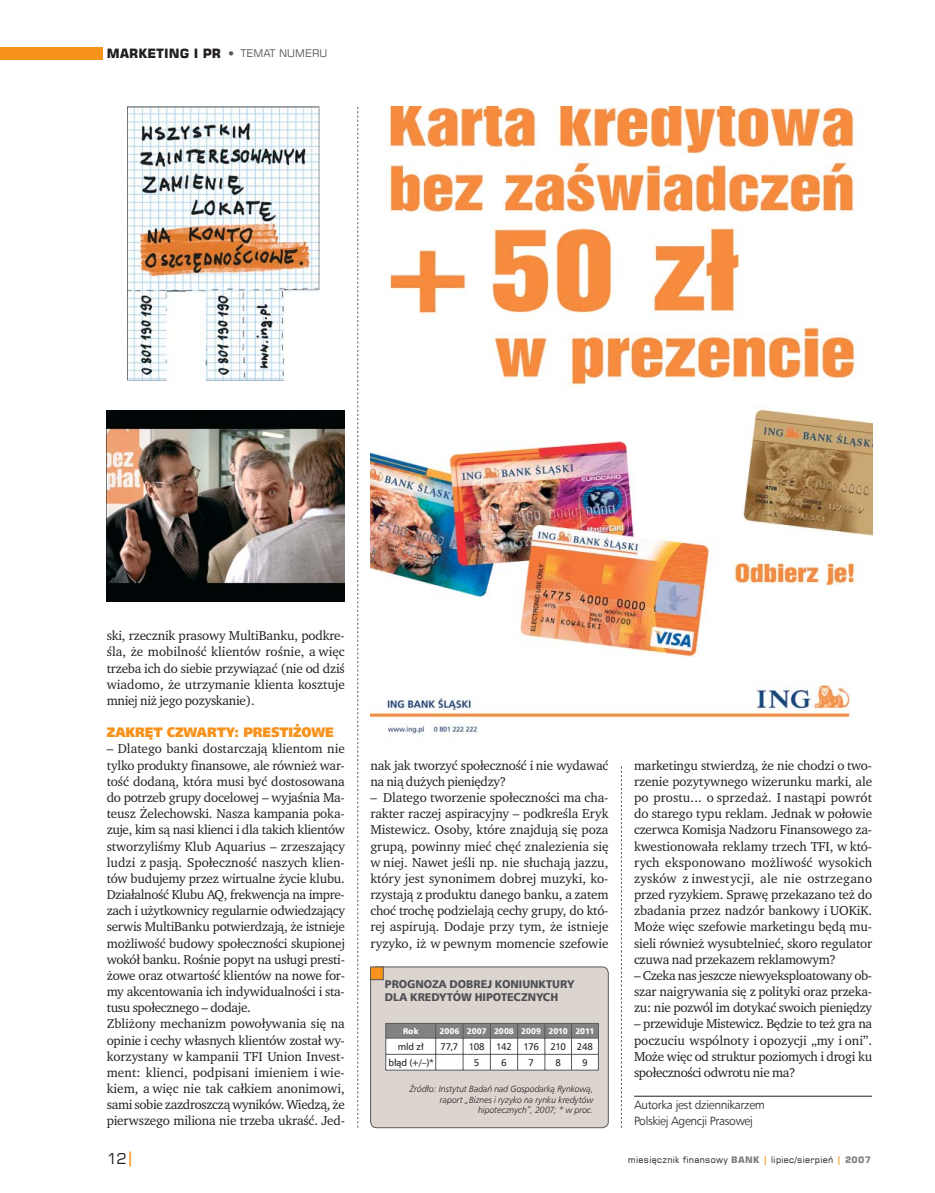
<style>
.page{position:relative;width:935px;height:1193px;background:#fff}
.page>*{position:absolute;margin:0;border:0;box-sizing:border-box;transform-origin:0 0}
.t1{font:15px "Square 721 EU";color:#231f20}
.t2{font:13.8px "Humnst 777 X Blk EU";letter-spacing:-.005em;color:#f7931d;scale:.9 1}
.t3{font:13.2px/16.2px "Charter Itc TCE";letter-spacing:-.015em;color:#231f20;text-align:justify}
.t4{font:700 12.75px "Square 721 EU";color:#231f20}
.t5{font:12px/16.2px "Humnst 777 Lt EU";letter-spacing:-.025em;color:#231f20}
.t6{font:11.25px/12.8px "Humnst 777 Blk EU";color:#4e4e54}
.t7{font:9.75px "Humnst 777 EU";letter-spacing:-.015em;color:#231f20}
.t8{font:9.75px "Humnst 777 EU";letter-spacing:-.045em;color:#231f20}
.t9{font:italic 9px/10.5px "Humnst 777 Lt EU";letter-spacing:-.005em;color:#231f20;text-align:right}
.t10{font:9px "Square 721 EU";letter-spacing:.03em;color:#231f20}
.t11{font:8.25px "Humnst 777 Blk EU";letter-spacing:-.01em;color:#fff}
.s1{font-weight:400;font-size:15px;color:#58595b}
.s2{font-weight:400;font-size:10.5px;color:#58595b}
.s3{font-weight:700;color:#f7931d}
.s4{font-weight:700;color:#808284}
</style>
<div class="page">
<div style="left:0;top:47px;width:102px;height:13px;background:#f7931d"></div>
<hr style="left:634px;top:1095px;width:238px;height:1px;background:#231f20">
<svg style="left:358px;top:107px;width:1px;height:1020px"></svg>
<svg style="left:621px;top:766px;width:1px;height:361px"></svg>
<img style="left:128px;top:107px;width:191px;height:274px">
<img style="left:371px;top:107px;width:501px;height:628px">
<img style="left:107px;top:411px;width:238px;height:190px">
<div style="left:371px;top:966px;width:237px;height:161px;background:#dcd5cf;border-radius:6px"></div>
<div style="left:370px;top:966px;width:238px;height:161px;border:1px solid #58595b;border-radius:6px"></div>
<div style="left:371px;top:966px;width:12px;height:13px;background:#f7931d"></div>
<div style="left:370px;top:966px;width:13px;height:13px;border:1px solid #58595b"></div>
<svg style="left:385px;top:1023px;width:214px;height:47px;background:#c9c9ca"></svg>
<p class="t4" style="left:107px;top:46px;width:222px">MARKETING I PR <span class="s1">•</span> <span class="s2">TEMAT NUMERU</span></p>
<p class="t3" style="left:107px;top:628px;width:240px">ski, rzecznik prasowy MultiBanku, podkre&shy;śla, że mobilność klientów rośnie, a więc trzeba ich do siebie przywiązać (nie od dziś wiadomo, że utrzymanie klienta kosztuje mniej niż jego pozyskanie).</p>
<p class="t2" style="left:107px;top:723px;width:254px">ZAKRĘT CZWARTY: PRESTIŻOWE</p>
<p class="t3" style="left:107px;top:742px;width:240px;text-align:left">– Dlatego banki dostarczają klientom nie tylko produkty finansowe, ale również war&shy;tość dodaną, która musi być dostosowana do potrzeb grupy docelowej – wyjaśnia Ma&shy;teusz Żelechowski. Nasza kampania poka&shy;zuje, kim są nasi klienci i dla takich klientów stworzyliśmy Klub Aquarius – zrzeszający ludzi z pasją. Społeczność naszych klien&shy;tów budujemy przez wirtualne życie klubu.<br>Działalność Klubu AQ, frekwencja na impre&shy;zach i użytkownicy regularnie odwiedzający serwis MultiBanku potwierdzają, że istnieje możliwość budowy społeczności skupionej wokół banku. Rośnie popyt na usługi presti&shy;żowe oraz otwartość klientów na nowe for&shy;my akcentowania ich indywidualności i sta&shy;tusu społecznego – dodaje.<br>Zbliżony mechanizm powoływania się na opinie i cechy własnych klientów został wy&shy;korzystany w kampanii TFI Union Invest&shy;ment: klienci, podpisani imieniem i wie&shy;kiem, a więc nie tak całkiem anonimowi, sami sobie zazdroszczą wyników. Wiedzą, że pierwszego miliona nie trzeba ukraść. Jed-</p>
<p class="t3" style="left:370px;top:758px;width:240px">nak jak tworzyć społeczność i nie wydawać na nią dużych pieniędzy?</p>
<p class="t3" style="left:370px;top:790px;width:240px">– Dlatego tworzenie społeczności ma cha&shy;rakter raczej aspiracyjny – podkreśla Eryk Mistewicz. Osoby, które znajdują się poza grupą, powinny mieć chęć znalezienia się w niej. Nawet jeśli np. nie słuchają jazzu, który jest synonimem dobrej muzyki, ko&shy;rzystają z produktu danego banku, a zatem choć trochę podzielają cechy grupy, do któ&shy;rej aspirują. Dodaje przy tym, że istnieje ryzyko, iż w pewnym momencie szefowie</p>
<p class="t6" style="left:385px;top:977px;width:191px">PROGNOZA DOBREJ KONIUNKTURY<br>DLA KREDYTÓW HIPOTECZNYCH</p>
<p class="t11" style="left:403px;top:1025px;width:17px">Rok</p>
<p class="t11" style="left:439px;top:1025px;width:157px">2006 2007 2008 2009 2010 2011</p>
<p class="t7" style="left:398px;top:1040px;width:27px">mld zł</p>
<p class="t8" style="left:441px;top:1040px;width:154px">77,7 108 142 176 210 248</p>
<p class="t7" style="left:388px;top:1056px;width:47px">błąd (+/–)*</p>
<p class="t7" style="left:474px;top:1056px;width:7px">5</p>
<p class="t7" style="left:501px;top:1056px;width:7px">6</p>
<p class="t7" style="left:528px;top:1056px;width:7px">7</p>
<p class="t7" style="left:555px;top:1056px;width:7px">8</p>
<p class="t7" style="left:582px;top:1056px;width:7px">9</p>
<p class="t9" style="left:410px;top:1083px;width:185px">Źródło: Instytut Badań nad Gospodarką Rynkową, raport „Biznes i ryzyko na rynku kredytów hipotecznych”, 2007; * w proc.</p>
<p class="t3" style="left:634px;top:758px;width:240px">marketingu stwierdzą, że nie chodzi o two&shy;rzenie pozytywnego wizerunku marki, ale po prostu... o sprzedaż. I nastąpi powrót do starego typu reklam. Jednak w połowie czerwca Komisja Nadzoru Finansowego za&shy;kwestionowała reklamy trzech TFI, w któ&shy;rych eksponowano możliwość wysokich zysków z inwestycji, ale nie ostrzegano przed ryzykiem. Sprawę przekazano też do zbadania przez nadzór bankowy i UOKiK.<br>Może więc szefowie marketingu będą mu&shy;sieli również wysubtelnieć, skoro regulator czuwa nad przekazem reklamowym?</p>
<p class="t3" style="left:634px;top:968px;width:240px">– Czeka nas jeszcze niewyeksploatowany ob&shy;szar naigrywania się z polityki oraz przeka&shy;zu: nie pozwól im dotykać swoich pieniędzy</p>
<p class="t3" style="left:634px;top:1016px;width:240px">– przewiduje Mistewicz. Będzie to też gra na poczuciu wspólnoty i opozycji „my i oni”.<br>Może więc od struktur poziomych i drogi ku społeczności odwrotu nie ma?</p>
<p class="t5" style="left:634px;top:1096px;width:133px">Autorka jest dziennikarzem<br>Polskiej Agencji Prasowej</p>
<p class="t1" style="left:107px;top:1149px;width:29px">12<span class="s3">|</span></p>
<p class="t10" style="left:628px;top:1153px;width:245px">miesięcznik finansowy <span class="s4">BANK</span> <span class="s3">|</span> lipiec/sierpień <span class="s3">|</span> <span class="s4">2007</span></p>
</div>
